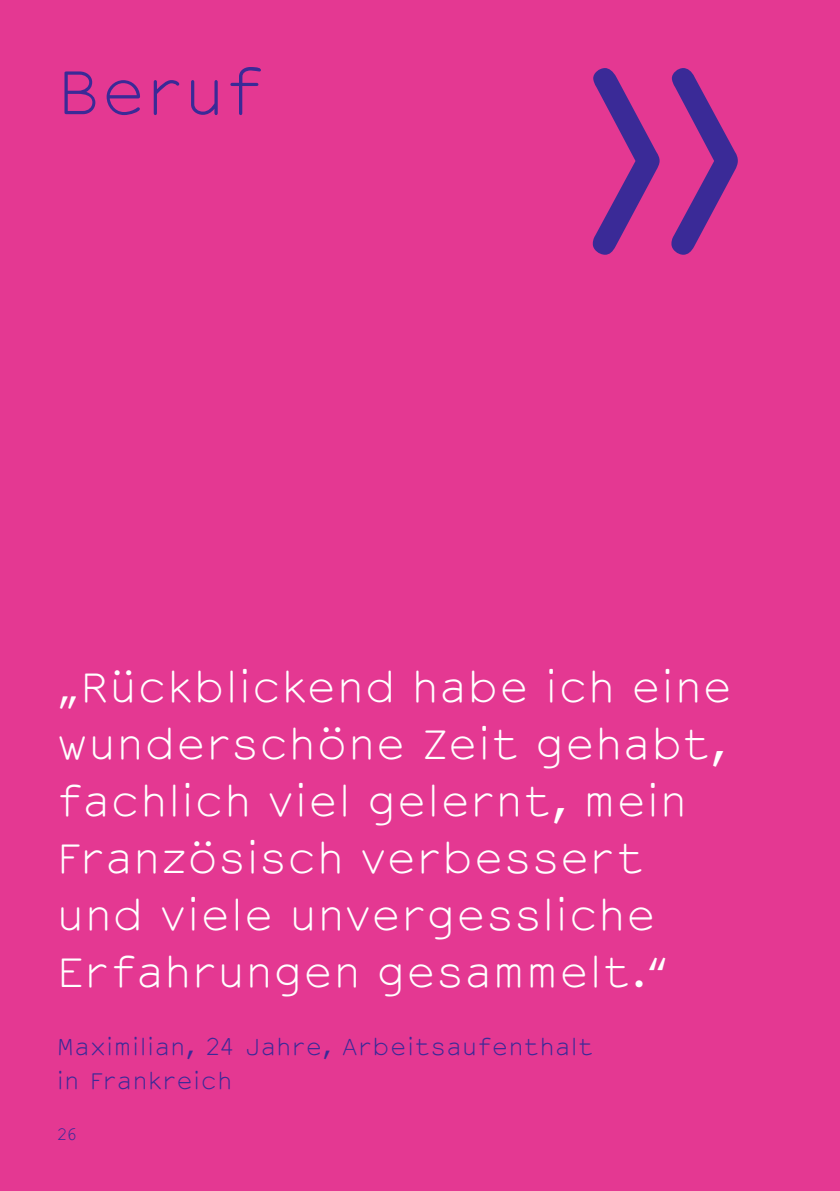
<style>
.page{position:relative;width:840px;height:1191px;background:#fff}
.page>*{position:absolute;margin:0;border:0;box-sizing:border-box;transform-origin:0 0}
.t1{font:300 60px "Courier Sans";letter-spacing:.015em;color:#3a2a97}
.t2{font:300 40px/57px "Courier Sans";letter-spacing:.02em;color:#fff}
.t3{font:300 22px/34px "Courier Sans";letter-spacing:.025em;color:#3a2a97}
.t4{font:300 15px "Courier Sans";color:#3a2a97}
</style>
<div class="page">
<div style="left:0;top:0;width:839px;height:1191px;background:#e43892"></div>
<svg style="left:592px;top:68px;width:145px;height:187px"></svg>
<h1 class="t1" style="left:57px;top:48px;width:208px">Beruf</h1>
<p class="t2" style="left:57px;top:658px;width:676px">„Rückblickend habe ich eine wunderschöne Zeit gehabt, fachlich viel gelernt, mein<br>Französisch verbessert und viele unvergessliche<br>Erfahrungen gesammelt.“</p>
<p class="t3" style="left:57px;top:1029px;width:538px">Maximilian, 24 Jahre, Arbeitsaufenthalt in Frankreich</p>
<p class="t4" style="left:57px;top:1123px;width:22px">26</p>
</div>
